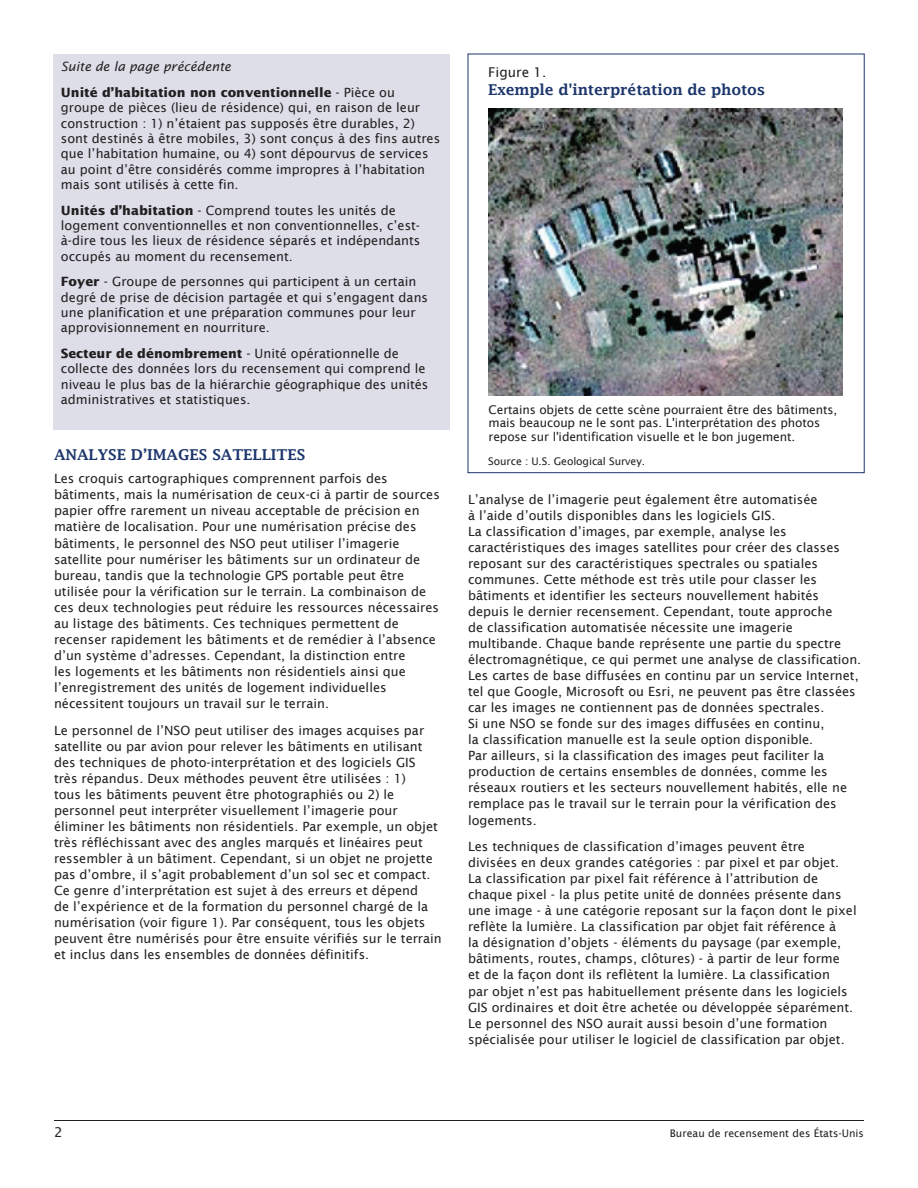
<style>
.page{position:relative;width:918px;height:1188px;background:#fff}
.page>*{position:absolute;margin:0;border:0;box-sizing:border-box;transform-origin:0 0}
.subhead1{font:600 15px "Lucida Fax";letter-spacing:-.01em;color:#1c366c}
.t1{font:13.5px "Lucida Sans";color:#231f20}
.body_text{font:12.75px/16px "Lucida Sans";color:#231f20}
.body_text-2{font:italic 12.75px "Lucida Sans";color:#231f20}
.t2{font:12px/13.5px "Lucida Sans";letter-spacing:-.01em;color:#231f20}
.t3{font:10.5px "Lucida Sans";color:#231f20}
.s1{font-weight:700}
</style>
<div class="page">
<hr style="left:54px;top:1120px;width:810px;height:1px;background:#231f20">
<div style="left:53px;top:54px;width:397px;height:376px;background:#dddee8"></div>
<img style="left:488px;top:109px;width:354px;height:287px">
<p class="body_text-2" style="left:61px;top:59px;width:172px">Suite de la page précédente</p>
<p class="body_text" style="left:61px;top:85px;width:381px;line-height:15.3px"><span class="s1">Unité d’habitation non conventionnelle</span> - Pièce ou groupe de pièces (lieu de résidence) qui, en raison de leur construction : 1) n’étaient pas supposés être durables, 2) sont destinés à être mobiles, 3) sont conçus à des fins autres que l’habitation humaine, ou 4) sont dépourvus de services au point d’être considérés comme impropres à l’habitation mais sont utilisés à cette fin.</p>
<p class="body_text" style="left:61px;top:203px;width:361px;line-height:15.3px"><span class="s1">Unités d’habitation</span> - Comprend toutes les unités de logement conventionnelles et non conventionnelles, c’est&shy;à-dire tous les lieux de résidence séparés et indépendants occupés au moment du recensement.</p>
<p class="body_text" style="left:61px;top:274px;width:369px;line-height:15.3px"><span class="s1">Foyer</span> - Groupe de personnes qui participent à un certain degré de prise de décision partagée et qui s’engagent dans une planification et une préparation communes pour leur approvisionnement en nourriture.</p>
<p class="body_text" style="left:61px;top:346px;width:369px;line-height:15.3px"><span class="s1">Secteur de dénombrement</span> - Unité opérationnelle de collecte des données lors du recensement qui comprend le niveau le plus bas de la hiérarchie géographique des unités administratives et statistiques.</p>
<p class="subhead1" style="left:54px;top:446px;width:253px">ANALYSE D’IMAGES SATELLITES</p>
<p class="body_text" style="left:54px;top:471px;width:387px">Les croquis cartographiques comprennent parfois des bâtiments, mais la numérisation de ceux-ci à partir de sources papier offre rarement un niveau acceptable de précision en matière de localisation. Pour une numérisation précise des bâtiments, le personnel des NSO peut utiliser l’imagerie satellite pour numériser les bâtiments sur un ordinateur de bureau, tandis que la technologie GPS portable peut être utilisée pour la vérification sur le terrain. La combinaison de ces deux technologies peut réduire les ressources nécessaires au listage des bâtiments. Ces techniques permettent de recenser rapidement les bâtiments et de remédier à l’absence d’un système d’adresses. Cependant, la distinction entre<br>les logements et les bâtiments non résidentiels ainsi que l’enregistrement des unités de logement individuelles nécessitent toujours un travail sur le terrain.</p>
<p class="body_text" style="left:54px;top:722px;width:389px">Le personnel de l’NSO peut utiliser des images acquises par satellite ou par avion pour relever les bâtiments en utilisant des techniques de photo-interprétation et des logiciels GIS très répandus. Deux méthodes peuvent être utilisées : 1)<br>tous les bâtiments peuvent être photographiés ou 2) le personnel peut interpréter visuellement l’imagerie pour éliminer les bâtiments non résidentiels. Par exemple, un objet très réfléchissant avec des angles marqués et linéaires peut ressembler à un bâtiment. Cependant, si un objet ne projette pas d’ombre, il s’agit probablement d’un sol sec et compact.<br>Ce genre d’interprétation est sujet à des erreurs et dépend<br>de l’expérience et de la formation du personnel chargé de la numérisation (voir figure 1). Par conséquent, tous les objets peuvent être numérisés pour être ensuite vérifiés sur le terrain et inclus dans les ensembles de données définitifs.</p>
<p class="t1" style="left:488px;top:64px;width:60px">Figure 1.</p>
<p class="subhead1" style="left:488px;top:81px;width:279px">Exemple d'interprétation de photos</p>
<p class="t2" style="left:489px;top:403px;width:350px">Certains objets de cette scène pourraient être des bâtiments, mais beaucoup ne le sont pas. L'interprétation des photos repose sur l'identification visuelle et le bon jugement.</p>
<p class="t3" style="left:488px;top:455px;width:158px">Source : U.S. Geological Survey.</p>
<p class="body_text" style="left:468px;top:491px;width:395px">L’analyse de l’imagerie peut également être automatisée<br>à l’aide d’outils disponibles dans les logiciels GIS.<br>La classification d’images, par exemple, analyse les caractéristiques des images satellites pour créer des classes reposant sur des caractéristiques spectrales ou spatiales communes. Cette méthode est très utile pour classer les bâtiments et identifier les secteurs nouvellement habités depuis le dernier recensement. Cependant, toute approche<br>de classification automatisée nécessite une imagerie multibande. Chaque bande représente une partie du spectre électromagnétique, ce qui permet une analyse de classification.<br>Les cartes de base diffusées en continu par un service Internet, tel que Google, Microsoft ou Esri, ne peuvent pas être classées car les images ne contiennent pas de données spectrales.<br>Si une NSO se fonde sur des images diffusées en continu,<br>la classification manuelle est la seule option disponible.<br>Par ailleurs, si la classification des images peut faciliter la production de certains ensembles de données, comme les réseaux routiers et les secteurs nouvellement habités, elle ne remplace pas le travail sur le terrain pour la vérification des logements.</p>
<p class="body_text" style="left:468px;top:838px;width:390px">Les techniques de classification d’images peuvent être divisées en deux grandes catégories : par pixel et par objet.<br>La classification par pixel fait référence à l’attribution de chaque pixel - la plus petite unité de données présente dans une image - à une catégorie reposant sur la façon dont le pixel reflète la lumière. La classification par objet fait référence à<br>la désignation d’objets - éléments du paysage (par exemple, bâtiments, routes, champs, clôtures) - à partir de leur forme<br>et de la façon dont ils reflètent la lumière. La classification<br>par objet n’est pas habituellement présente dans les logiciels GIS ordinaires et doit être achetée ou développée séparément.<br>Le personnel des NSO aurait aussi besoin d’une formation spécialisée pour utiliser le logiciel de classification par objet.</p>
<p class="t1" style="left:54px;top:1124px;width:10px">2</p>
<p class="t3" style="left:670px;top:1127px;width:196px">Bureau de recensement des États-Unis</p>
</div>
